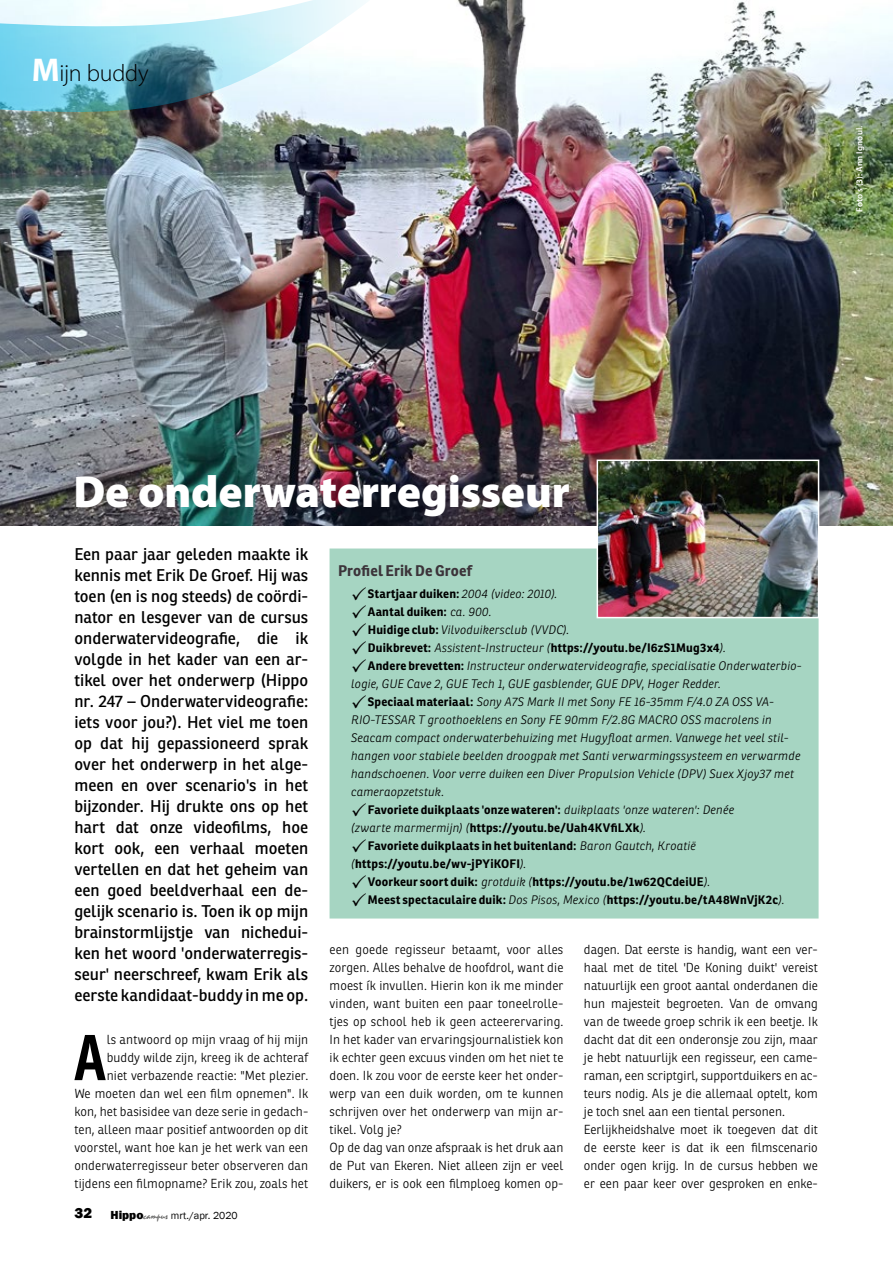
<style>
.page{position:relative;width:893px;height:1263px;background:#fff}
.page>*{position:absolute;margin:0;border:0;box-sizing:border-box;transform-origin:0 0}
.t1{font:700 62.85px "Ronnia";color:#000;scale:.8 1}
.t2{font:900 45px "Myriad Pro";letter-spacing:-.005em;color:#fff}
.t3{font:300 24px "Myriad Pro";letter-spacing:-.01em;color:#000}
.t4{font:16.5px/21px "Ronnia";color:#000;text-align:justify}
.t5{font:700 15px "Ronnia";letter-spacing:.005em;color:#3c343a}
.t6{font:300 12.75px/18px "Ronnia";color:#000}
.t7{font:italic 300 12px/18px "Ronnia";letter-spacing:.015em;color:#000}
.t8{font:700 12px/18px "Ronnia";letter-spacing:.015em;color:#000}
.t9{font:10.5px "Franklin Gothic";color:#000}
.t10{font:600 9px "Myriad Pro";letter-spacing:.02em;color:#fff}
.s1{font-weight:700;font-size:33px;color:#fff}
.s2{font-weight:800;font-size:15px}
.s3{font-weight:800;font-size:12px}
.s4{font-family:"Mistral";color:#575756}
.s5{font-weight:700;font-style:normal}
.s6{font-weight:300;font-style:italic}
</style>
<div class="page">
<img style="left:0;top:0;width:892px;height:525px">
<div style="left:330px;top:548px;width:489px;height:370px;background:#a6d5c2"></div>
<img style="left:600px;top:463px;width:216px;height:152px">
<div style="left:597px;top:460px;width:222px;height:158px;border:2px solid #fff"></div>
<svg style="left:0;top:0;width:401px;height:113px"></svg>
<h3 class="t3" style="left:32px;top:59px;width:118px"><span class="s1">M</span>ijn buddy</h3>
<p class="t10" style="left:854px;top:212px;width:88px;rotate:-90deg">Foto's (3): Ann Ignoul.</p>
<h2 class="t2" style="left:73px;top:462px;width:498px">De onderwaterregisseur</h2>
<p class="t4" style="left:74px;top:543px;width:235px">Een paar jaar geleden maakte ik kennis met Erik De Groef. Hij was toen (en is nog steeds) de coördi&shy;nator en lesgever van de cursus onderwatervideografie, die ik volgde in het kader van een ar&shy;tikel over het onderwerp (Hippo nr. 247 – Onderwatervideografie: iets voor jou?). Het viel me toen op dat hij gepassioneerd sprak over het onderwerp in het alge&shy;meen en over scenario's in het bijzonder. Hij drukte ons op het hart dat onze videofilms, hoe kort ook, een verhaal moeten vertellen en dat het geheim van een goed beeldverhaal een de&shy;gelijk scenario is. Toen ik op mijn brainstormlijstje van nichedui&shy;ken het woord 'onderwaterregis&shy;seur' neerschreef, kwam Erik als eerste kandidaat-buddy in me op.</p>
<p class="t6" style="left:74px;top:1030px;width:235px;text-align:right">ls antwoord op mijn vraag of hij mijn buddy wilde zijn, kreeg ik de achteraf<br>niet verbazende reactie: "Met plezier.<br>We moeten dan wel een film opnemen". Ik kon, het basisidee van deze serie in gedach&shy;ten, alleen maar positief antwoorden op dit voorstel, want hoe kan je het werk van een onderwaterregisseur beter observeren dan tijdens een filmopname? Erik zou, zoals het</p>
<h1 class="t1" style="left:74px;top:1018px;width:41px">A</h1>
<p class="t9" style="left:74px;top:1208px;width:165px"><span class="s2">32</span> <span class="s3">Hippo</span><span class="s4">campus</span> mrt./apr. 2020</p>
<p class="t5" style="left:338px;top:561px;width:135px">Profiel Erik De Groef</p>
<p class="t7" style="left:351px;top:585px;width:208px">✓<span class="s5">Startjaar duiken:</span> 2004 (video: 2010).</p>
<p class="t8" style="left:351px;top:603px;width:142px">✓Aantal duiken: <span class="s6">ca. 900.</span></p>
<p class="t7" style="left:351px;top:621px;width:220px">✓<span class="s5">Huidige club:</span> Vilvoduikersclub (VVDC).</p>
<p class="t8" style="left:351px;top:639px;width:376px">✓Duikbrevet: <span class="s6">Assistent-Instructeur (</span>https://youtu.be/I6zS1Mug3x4<span class="s6">).</span></p>
<p class="t7" style="left:351px;top:657px;width:452px">✓<span class="s5">Andere brevetten:</span> Instructeur onderwatervideografie, specialisatie Onderwaterbio&shy;logie, GUE Cave 2, GUE Tech 1, GUE gasblender, GUE DPV, Hoger Redder.</p>
<p class="t7" style="left:351px;top:693px;width:451px">✓<span class="s5">Speciaal materiaal:</span> Sony A7S Mark II met Sony FE 16-35mm F/4.0 ZA OSS VA-RIO-TESSAR T groothoeklens en Sony FE 90mm F/2.8G MACRO OSS macrolens in Seacam compact onderwaterbehuizing met Hugyfloat armen. Vanwege het veel stil&shy;hangen voor stabiele beelden droogpak met Santi verwarmingssysteem en verwarmde handschoenen. Voor verre duiken een Diver Propulsion Vehicle (DPV) Suex Xjoy37 met cameraopzetstuk.</p>
<p class="t8" style="left:351px;top:801px;width:385px">✓Favoriete duikplaats 'onze wateren': <span class="s6">duikplaats 'onze wateren': Denée (zwarte marmermijn) (</span>https://youtu.be/Uah4KVfiLXk<span class="s6">).</span></p>
<p class="t8" style="left:351px;top:837px;width:346px">✓Favoriete duikplaats in het buitenland: <span class="s6">Baron Gautch, Kroatië (</span>https://youtu.be/wv-jPYiKOFI<span class="s6">).</span></p>
<p class="t8" style="left:351px;top:873px;width:360px">✓Voorkeur soort duik: <span class="s6">grotduik (</span>https://youtu.be/1w62QCdeiUE<span class="s6">).</span></p>
<p class="t8" style="left:351px;top:891px;width:435px">✓Meest spectaculaire duik: <span class="s6">Dos Pisos, Mexico (</span>https://youtu.be/tA48WnVjK2c<span class="s6">).</span></p>
<p class="t6" style="left:330px;top:940px;width:235px">een goede regisseur betaamt, voor alles zorgen. Alles behalve de hoofdrol, want die moest ík invullen. Hierin kon ik me minder vinden, want buiten een paar toneelrolle&shy;tjes op school heb ik geen acteerervaring.<br>In het kader van ervaringsjournalistiek kon ik echter geen excuus vinden om het niet te doen. Ik zou voor de eerste keer het onder&shy;werp van een duik worden, om te kunnen schrijven over het onderwerp van mijn ar&shy;tikel. Volg je?<br>Op de dag van onze afspraak is het druk aan de Put van Ekeren. Niet alleen zijn er veel duikers, er is ook een filmploeg komen op-</p>
<p class="t6" style="left:584px;top:940px;width:235px">dagen. Dat eerste is handig, want een ver&shy;haal met de titel 'De Koning duikt' vereist natuurlijk een groot aantal onderdanen die hun majesteit begroeten. Van de omvang van de tweede groep schrik ik een beetje. Ik dacht dat dit een onderonsje zou zijn, maar je hebt natuurlijk een regisseur, een came&shy;raman, een scriptgirl, supportduikers en ac&shy;teurs nodig. Als je die allemaal optelt, kom je toch snel aan een tiental personen.<br>Eerlijkheidshalve moet ik toegeven dat dit de eerste keer is dat ik een filmscenario onder ogen krijg. In de cursus hebben we er een paar keer over gesproken en enke-</p>
</div>
